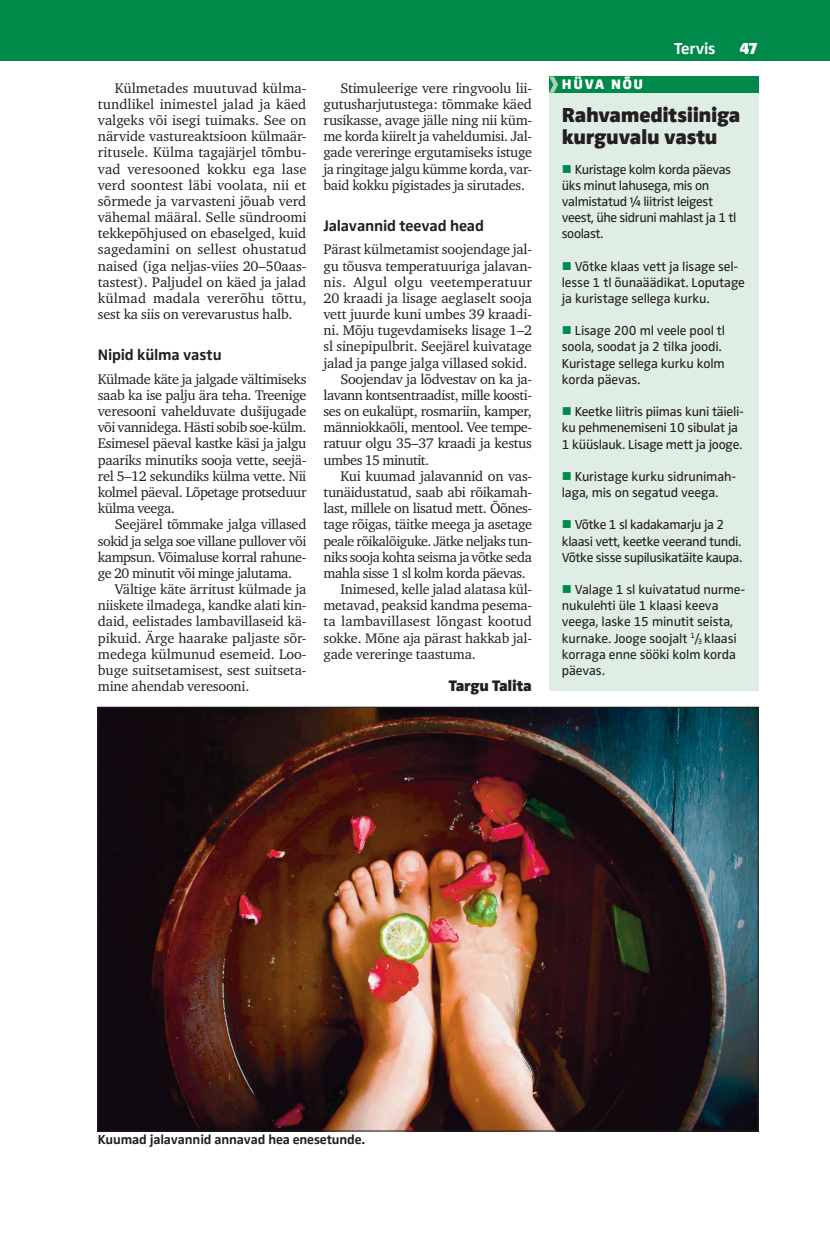
<style>
.page{position:relative;width:830px;height:1234px;background:#fff}
.page>*{position:absolute;margin:0;border:0;box-sizing:border-box;transform-origin:0 0}
.t1{font:900 21px/21.9px "Zwo Pro";letter-spacing:-.02em;color:#231f20}
.t2{font:700 16.5px "Zwo Pro";letter-spacing:-.02em;color:#fff}
.t3{font:900 16.5px "Zwo Pro";color:#fff}
.t4{font:700 15.75px "Zwo Pro";letter-spacing:-.01em;color:#231f20}
.t5{font:900 15.75px "Zwo Pro";letter-spacing:-.01em;color:#231f20}
.t6{font:14.25px/16.2px "Charter ITC";letter-spacing:-.02em;color:#231f20;text-align:justify}
.t7{font:14.25px "Charter ITC";letter-spacing:.005em;color:#231f20}
.t8{font:14.25px "Charter ITC";letter-spacing:.015em;color:#231f20}
.t9{font:14.25px "Charter ITC";color:#231f20}
.t10{font:900 14.25px "Zwo Pro";letter-spacing:.12em;color:#fff}
.t11{font:13.5px/16.2px "Zwo Pro";letter-spacing:-.01em;color:#231f20}
.t12{font:13.5px/16.2px "Zwo Pro";letter-spacing:-.03em;color:#231f20}
.t13{font:700 13.5px "Zwo Pro";letter-spacing:-.01em;color:#231f20}
.s1{color:#008a4a}
</style>
<div class="page">
<div style="left:0;top:0;width:829px;height:60px;background:#008a4a"></div>
<div style="left:549px;top:93px;width:208px;height:598px;background:#dfeee5"></div>
<div style="left:549px;top:77px;width:208px;height:16px;background:#008a4a"></div>
<svg style="left:549px;top:77px;width:9px;height:16px"></svg>
<img style="left:100px;top:708px;width:655px;height:420px">
<p class="t2" style="left:674px;top:39px;width:43px">Tervis</p>
<p class="t3" style="left:739px;top:39px;width:20px">47</p>
<p class="t9" style="left:115px;top:79px;width:193px">Külmetades muutuvad külma-</p>
<p class="t10" style="left:561px;top:76px;width:83px">HÜVA NÕU</p>
<p class="t6" style="left:98px;top:96px;width:210px">tundlikel inimestel jalad ja käed valgeks või isegi tuimaks. See on närvide vastureaktsioon külmaär&shy;ritusele. Külma tagajärjel tõmbu&shy;vad veresooned kokku ega lase verd soontest läbi voolata, nii et sõrmede ja varvasteni jõuab verd vähemal määral. Selle sündroomi tekkepõhjused on ebaselged, kuid sagedamini on sellest ohustatud naised (iga neljas-viies 20–50aas&shy;tastest). Paljudel on käed ja jalad külmad madala vererõhu tõttu, sest ka siis on verevarustus halb.</p>
<p class="t4" style="left:98px;top:346px;width:125px">Nipid külma vastu</p>
<p class="t6" style="left:98px;top:371px;width:210px">Külmade käte ja jalgade vältimiseks saab ka ise palju ära teha. Treenige veresooni vahelduvate dušijugade või vannidega. Hästi sobib soe-külm.<br>Esimesel päeval kastke käsi ja jalgu paariks minutiks sooja vette, seejä&shy;rel 5–12 sekundiks külma vette. Nii kolmel päeval. Lõpetage protseduur külma veega.</p>
<p class="t6" style="left:98px;top:516px;width:210px;text-indent:17px">Seejärel tõmmake jalga villased sokid ja selga soe villane pullover või kampsun. Võimaluse korral rahune&shy;ge 20 minutit või minge jalutama.</p>
<p class="t6" style="left:98px;top:581px;width:210px;text-indent:17px">Vältige käte ärritust külmade ja niiskete ilmadega, kandke alati kin&shy;daid, eelistades lambavillaseid kä&shy;pikuid. Ärge haarake paljaste sõr&shy;medega külmunud esemeid. Loo&shy;buge suitsetamisest, sest suitseta&shy;mine ahendab veresooni.</p>
<p class="t6" style="left:323px;top:80px;width:210px;text-indent:17px">Stimuleerige vere ringvoolu lii&shy;gutusharjutustega: tõmmake käed rusikasse, avage jälle ning nii küm&shy;me korda kiirelt ja vaheldumisi. Jal&shy;gade vereringe ergutamiseks istuge ja ringitage jalgu kümme korda, var&shy;baid kokku pigistades ja sirutades.</p>
<p class="t4" style="left:323px;top:216px;width:162px">Jalavannid teevad head</p>
<p class="t6" style="left:323px;top:241px;width:210px">Pärast külmetamist soojendage jal-</p>
<p class="t6" style="left:323px;top:257px;width:210px">gu tõusva temperatuuriga jalavan-</p>
<p class="t8" style="left:323px;top:273px;width:210px">nis. Algul olgu veetemperatuur</p>
<p class="t6" style="left:323px;top:290px;width:210px">20 kraadi ja lisage aeglaselt sooja</p>
<p class="t6" style="left:323px;top:306px;width:210px">vett juurde kuni umbes 39 kraadi-</p>
<p class="t6" style="left:323px;top:322px;width:210px">ni. Mõju tugevdamiseks lisage 1–2</p>
<p class="t6" style="left:323px;top:338px;width:210px">sl sinepipulbrit. Seejärel kuivatage</p>
<p class="t6" style="left:323px;top:354px;width:205px">jalad ja pange jalga villased sokid.</p>
<p class="t6" style="left:340px;top:371px;width:193px">Soojendav ja lõdvestav on ka ja-</p>
<p class="t6" style="left:323px;top:387px;width:210px">lavann kontsentraadist, mille koosti-</p>
<p class="t6" style="left:323px;top:403px;width:210px">ses on eukalüpt, rosmariin, kamper,</p>
<p class="t6" style="left:323px;top:419px;width:210px">männiokkaõli, mentool. Vee tempe-</p>
<p class="t6" style="left:323px;top:435px;width:210px">ratuur olgu 35–37 kraadi ja kestus</p>
<p class="t6" style="left:323px;top:451px;width:107px">umbes 15 minutit.</p>
<p class="t6" style="left:340px;top:467px;width:193px">Kui kuumad jalavannid on vas-</p>
<p class="t6" style="left:323px;top:484px;width:210px">tunäidustatud, saab abi rõikamah-</p>
<p class="t6" style="left:323px;top:500px;width:210px">last, millele on lisatud mett. Õõnes-</p>
<p class="t6" style="left:323px;top:516px;width:210px">tage rõigas, täitke meega ja asetage</p>
<p class="t6" style="left:323px;top:532px;width:210px">peale rõikalõiguke. Jätke neljaks tun-</p>
<p class="t6" style="left:323px;top:548px;width:210px">niks sooja kohta seisma ja võtke seda</p>
<p class="t6" style="left:323px;top:564px;width:204px">mahla sisse 1 sl kolm korda päevas.</p>
<p class="t6" style="left:340px;top:581px;width:193px">Inimesed, kelle jalad alatasa kül-</p>
<p class="t6" style="left:323px;top:597px;width:210px">metavad, peaksid kandma pesema-</p>
<p class="t7" style="left:323px;top:612px;width:210px">ta lambavillasest lõngast kootud</p>
<p class="t6" style="left:323px;top:629px;width:210px">sokke. Mõne aja pärast hakkab jal-</p>
<p class="t6" style="left:323px;top:645px;width:154px">gade vereringe taastuma.</p>
<p class="t5" style="left:448px;top:676px;width:85px">Targu Talita</p>
<h1 class="t1" style="left:561px;top:104px;width:180px">Rahvameditsiiniga kurguvalu vastu</h1>
<p class="t12" style="left:561px;top:161px;width:176px"><span class="s1">■</span> Kuristage kolm korda päevas üks minut lahusega, mis on valmistatud ¼ liitrist leigest veest, ühe sidruni mahlast ja 1 tl soolast.</p>
<p class="t11" style="left:561px;top:258px;width:184px"><span class="s1">■</span> Võtke klaas vett ja lisage sel&shy;lesse 1 tl õunaäädikat. Loputage ja kuristage sellega kurku.</p>
<p class="t11" style="left:561px;top:323px;width:165px"><span class="s1">■</span> Lisage 200 ml veele pool tl soola, soodat ja 2 tilka joodi.<br>Kuristage sellega kurku kolm korda päevas.</p>
<p class="t11" style="left:561px;top:404px;width:183px"><span class="s1">■</span> Keetke liitris piimas kuni täieli&shy;ku pehmenemiseni 10 sibulat ja<br>1 küüslauk. Lisage mett ja jooge.</p>
<p class="t11" style="left:561px;top:468px;width:176px"><span class="s1">■</span> Kuristage kurku sidrunimah&shy;laga, mis on segatud veega.</p>
<p class="t12" style="left:561px;top:517px;width:182px"><span class="s1">■</span> Võtke 1 sl kadakamarju ja 2 klaasi vett, keetke veerand tundi.<br>Võtke sisse supilusikatäite kaupa.</p>
<p class="t11" style="left:561px;top:581px;width:185px"><span class="s1">■</span> Valage 1 sl kuivatatud nurme&shy;nukulehti üle 1 klaasi keeva veega, laske 15 minutit seista, kurnake. Jooge soojalt <sup>1</sup>/<sub>3</sub> klaasi korraga enne sööki kolm korda päevas.</p>
<p class="t13" style="left:98px;top:1131px;width:268px">Kuumad jalavannid annavad hea enesetunde.</p>
</div>
